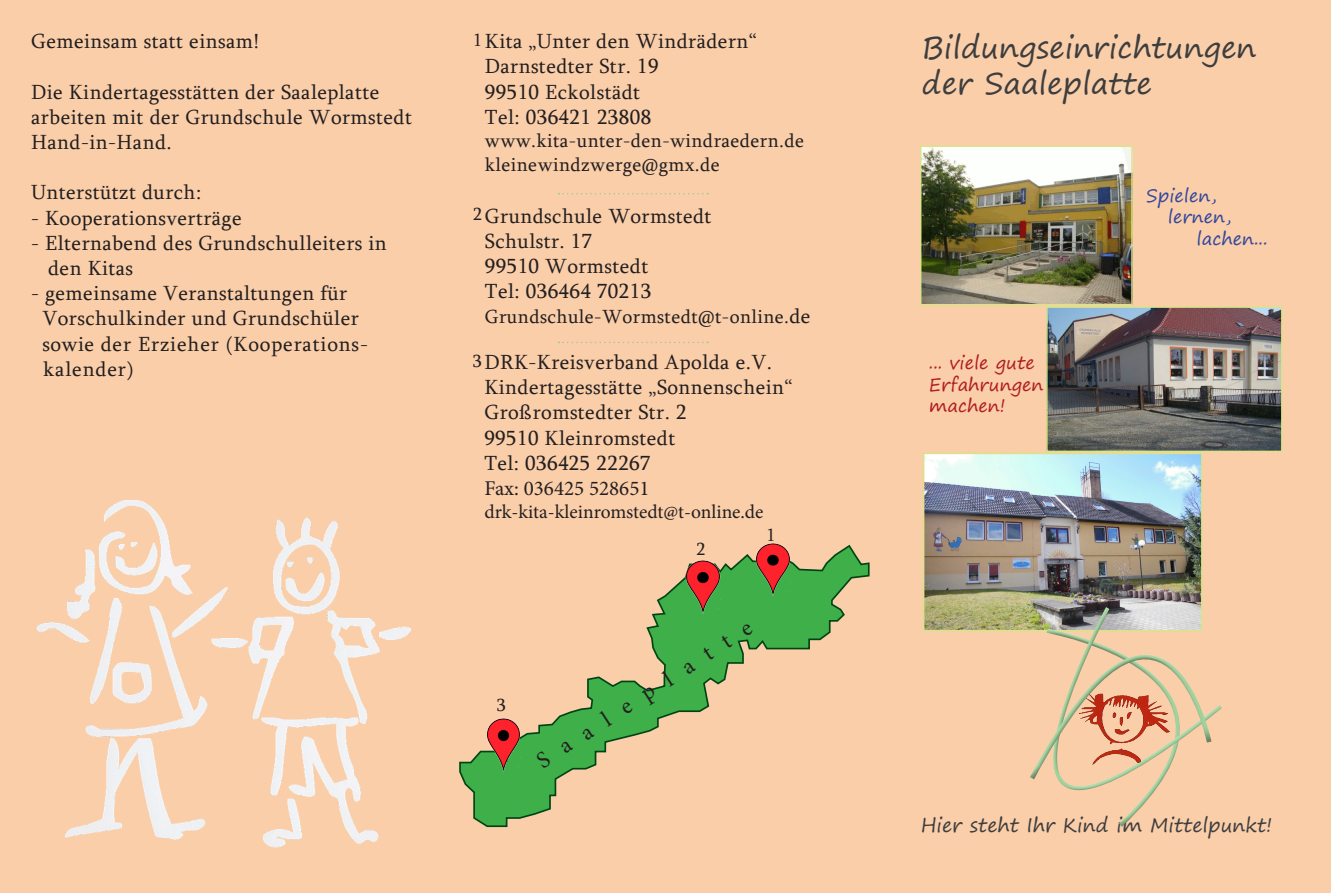
<style>
.page{position:relative;width:1331px;height:893px;background:#facea9}
.page>*{position:absolute;margin:0;border:0;box-sizing:border-box;transform-origin:0 0}
.t1{font:30px "Segoe Print";color:#3e3e3f}
.t2{font:23.4px "Minion Pro";color:#231f20}
.t3{font:21px/25.2px "Sylfaen";letter-spacing:.02em;color:#231f20}
.t4{font:21px "Sylfaen";letter-spacing:.04em;color:#231f20}
.t5{font:21px "Minion Pro";color:#231f20}
.t6{font:19.5px "Sylfaen";letter-spacing:.02em;color:#231f20}
.t7{font:19.5px "Minion Pro";color:#231f20}
.t8{font:19.5px "Segoe Print";color:#3e3e3f}
.t9{font:18px/21.6px "Segoe Print";color:#b01e22}
.t10{font:18px "Segoe Print";color:#32479d}
.t11{font:18px "Sylfaen";color:#231f20}
.s1{font-size:21px}
</style>
<div class="page">
<img style="left:923px;top:149px;width:207px;height:153px">
<div style="left:920px;top:146px;width:213px;height:159px;border:2px solid #dbe38a"></div>
<img style="left:926px;top:456px;width:273px;height:172px">
<div style="left:923px;top:453px;width:279px;height:178px;border:2px solid #dbe38a"></div>
<svg style="left:988px;top:605px;width:234px;height:222px"></svg>
<img style="left:1076px;top:687px;width:97px;height:84px">
<img style="left:36px;top:500px;width:375px;height:348px">
<svg style="left:459px;top:544px;width:411px;height:284px"></svg>
<div style="left:498px;top:781px;width:8px;height:8px;background:#3eaf49;border-radius:50%"></div>
<div style="left:770px;top:598px;width:9px;height:8px;background:#3eaf49;border-radius:50%"></div>
<div style="left:697px;top:618px;width:8px;height:8px;background:#3eaf49;border-radius:50%"></div>
<img style="left:486px;top:717px;width:34px;height:55px">
<img style="left:686px;top:559px;width:34px;height:56px">
<img style="left:756px;top:543px;width:34px;height:54px">
<svg style="left:558px;top:193px;width:150px;height:1px"></svg>
<svg style="left:558px;top:342px;width:150px;height:1px"></svg>
<img style="left:1049px;top:309px;width:230px;height:140px">
<div style="left:1046px;top:306px;width:236px;height:146px;border:2px solid #dbe38a"></div>
<p class="t3" style="left:31px;top:28px;width:229px">Gemeinsam statt einsam!</p>
<p class="t3" style="left:31px;top:78px;width:382px">Die Kindertagesstätten der Saaleplatte arbeiten mit der Grundschule Wormstedt<br>Hand-in-Hand.</p>
<p class="t3" style="left:31px;top:179px;width:172px">Unterstützt durch:</p>
<p class="t3" style="left:31px;top:204px;width:212px">- Kooperationsverträge</p>
<p class="t3" style="left:31px;top:230px;width:357px">- Elternabend des Grundschulleiters in</p>
<p class="t3" style="left:48px;top:255px;width:86px">den Kitas</p>
<p class="t3" style="left:31px;top:280px;width:318px">- gemeinsame Veranstaltungen für</p>
<p class="t3" style="left:42px;top:305px;width:318px">Vorschulkinder und Grundschüler</p>
<p class="t4" style="left:42px;top:329px;width:327px">sowie der Erzieher (Kooperations-</p>
<p class="t4" style="left:43px;top:355px;width:92px">kalender)</p>
<p class="t3" style="left:485px;top:28px;width:273px">Kita „Unter den Windrädern“</p>
<p class="t3" style="left:485px;top:53px;width:175px">Darnstedter Str. 19</p>
<p class="t3" style="left:485px;top:78px;width:157px">99510 Eckolstädt</p>
<p class="t3" style="left:485px;top:104px;width:168px">Tel: 036421 23808</p>
<p class="t6" style="left:485px;top:127px;width:321px">www.kita-unter-den-windraedern.de</p>
<p class="t6" style="left:485px;top:151px;width:236px">kleinewindzwerge@gmx.de</p>
<p class="t11" style="left:473px;top:28px;width:10px">1</p>
<p class="t3" style="left:485px;top:203px;width:228px">Grundschule Wormstedt</p>
<p class="t3" style="left:485px;top:228px;width:109px">Schulstr. 17</p>
<p class="t3" style="left:485px;top:253px;width:165px">99510 Wormstedt</p>
<p class="t3" style="left:485px;top:278px;width:168px">Tel: 036464 70213</p>
<p class="t6" style="left:485px;top:304px;width:327px">Grundschule-Wormstedt@t-online.<span class="s1">de</span></p>
<p class="t11" style="left:473px;top:202px;width:10px">2</p>
<p class="t3" style="left:484px;top:349px;width:289px">DRK-Kreisverband Apolda e.V.</p>
<p class="t3" style="left:484px;top:374px;width:310px">Kindertagesstätte „Sonnenschein“</p>
<p class="t3" style="left:484px;top:399px;width:204px">Großromstedter Str. 2</p>
<p class="t3" style="left:484px;top:425px;width:192px">99510 Kleinromstedt</p>
<p class="t3" style="left:484px;top:450px;width:168px">Tel: 036425 22267</p>
<p class="t5" style="left:484px;top:474px;width:167px">Fax: 036425 528651</p>
<p class="t7" style="left:484px;top:499px;width:281px">drk-kita-kleinromstedt@t-online.de</p>
<p class="t11" style="left:473px;top:349px;width:10px">3</p>
<p class="t11" style="left:497px;top:693px;width:10px">3</p>
<p class="t11" style="left:697px;top:537px;width:10px">2</p>
<p class="t11" style="left:766px;top:522px;width:10px">1</p>
<p class="t2" style="left:530px;top:749px;width:253px;rotate:-33deg">Saaleplatte</p>
<p class="t1" style="left:922px;top:21px;width:336px">Bildungseinrichtungen</p>
<p class="t1" style="left:922px;top:57px;width:232px">der Saaleplatte</p>
<p class="t9" style="left:929px;top:351px;width:116px">... viele gute<br>Erfahrungen machen!</p>
<p class="t10" style="left:1146px;top:179px;width:72px">Spielen,</p>
<p class="t10" style="left:1168px;top:201px;width:65px">lernen,</p>
<p class="t10" style="left:1197px;top:222px;width:72px">lachen...</p>
<p class="t8" style="left:921px;top:808px;width:353px">Hier steht Ihr Kind im Mittelpunkt!</p>
</div>
